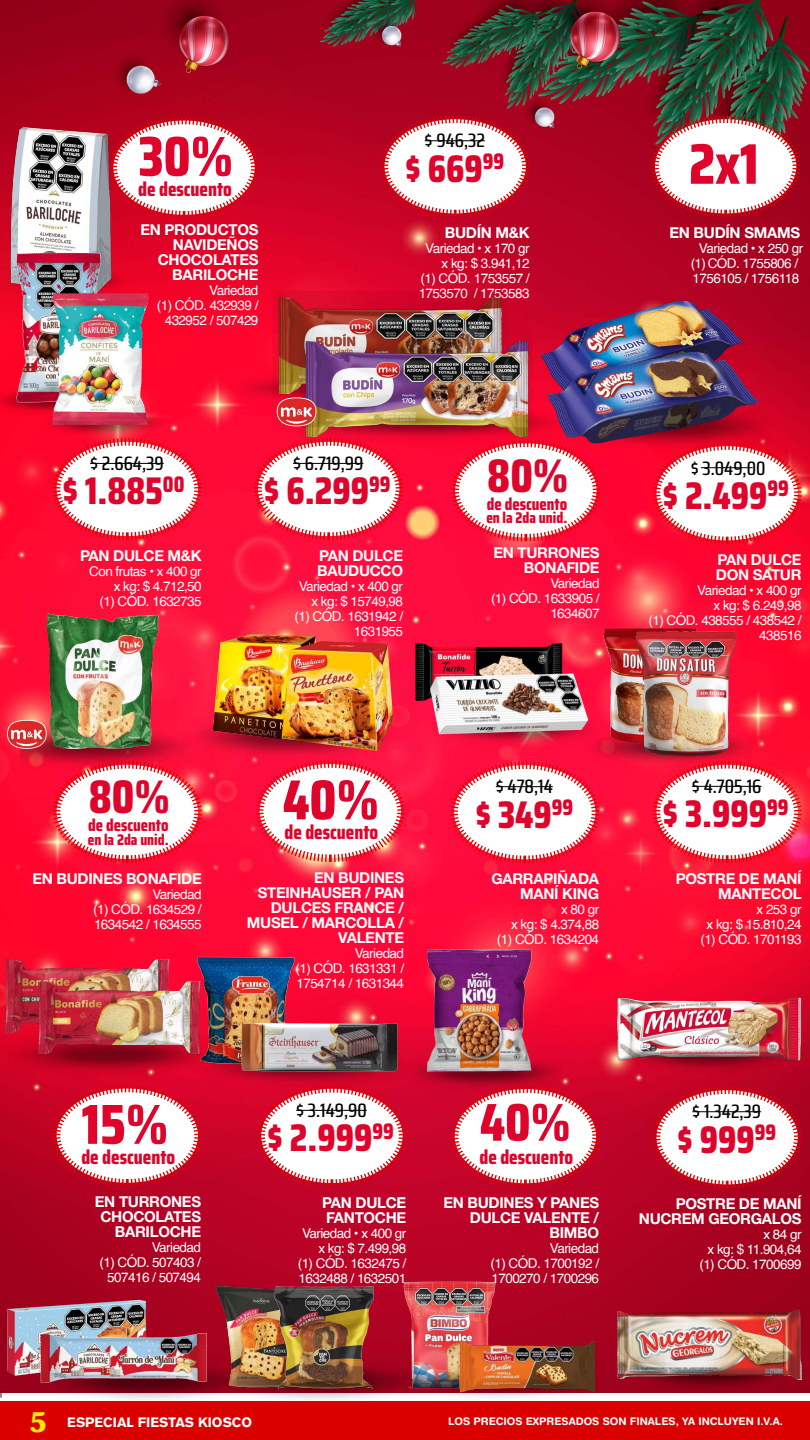
<style>
.page{position:relative;width:810px;height:1440px;background:#fff}
.page>*{position:absolute;margin:0;border:0;box-sizing:border-box;transform-origin:0 0}
.t1{font:800 57.38px "Saira Condensed";color:#de042b}
.t2{font:800 56.47px "Saira Condensed";color:#de042b}
.t3{font:800 53.25px "Saira Condensed";color:#de042b}
.t4{font:800 47.25px "Saira Condensed";color:#de042b}
.t5{font:800 38.62px "Saira Condensed";color:#de042b}
.t6{font:800 19.88px "Saira Condensed";color:#de042b}
.t7{font:500 19.42px "Saira Condensed";color:#000}
.t8{font:800 17.02px "Saira Condensed";color:#de042b}
.t9{font:800 15.38px "Saira Condensed";color:#de042b}
.t10{font:700 15px/15px "Helvetica Neue LT Std";letter-spacing:-.02em;color:#fff;text-align:right}
.t11{font:13.5px/15px "Helvetica";letter-spacing:-.04em;color:#fff;text-align:right}
.t12{font:700 13.5px "Akzidenz Grotesk BQ";color:#fff}
.t13{font:700 10.5px "Helvetica Rounded";color:#fff}
.s1{font-family:"Moranga";font-size:29.25px;color:#ffed00}
</style>
<div class="page">
<div style="left:0;top:1401px;width:810px;height:39px;background:#db0000"></div>
<img style="left:0;top:0;width:809px;height:1393px">
<svg style="left:128px;top:115px;width:132px;height:105px"></svg>
<svg style="left:379px;top:114px;width:152px;height:105px"></svg>
<hr style="left:425px;top:140px;width:60px;height:1px;background:#000">
<svg style="left:51px;top:437px;width:152px;height:104px"></svg>
<hr style="left:90px;top:463px;width:74px;height:1px;background:#000">
<svg style="left:253px;top:437px;width:152px;height:104px"></svg>
<hr style="left:293px;top:463px;width:70px;height:1px;background:#000">
<svg style="left:254px;top:759px;width:152px;height:104px"></svg>
<svg style="left:449px;top:760px;width:152px;height:105px"></svg>
<hr style="left:496px;top:786px;width:57px;height:1px;background:#000">
<svg style="left:51px;top:1083px;width:152px;height:105px"></svg>
<svg style="left:450px;top:1084px;width:151px;height:104px"></svg>
<svg style="left:256px;top:1090px;width:152px;height:98px"></svg>
<hr style="left:296px;top:1110px;width:71px;height:1px;background:#000">
<svg style="left:0;top:692px;width:2px;height:706px"></svg>
<svg style="left:450px;top:442px;width:152px;height:101px"></svg>
<svg style="left:51px;top:762px;width:152px;height:102px"></svg>
<img style="left:0;top:385px;width:39px;height:32px">
<img style="left:39px;top:406px;width:124px;height:32px">
<img style="left:0;top:115px;width:128px;height:188px">
<img style="left:7px;top:245px;width:105px;height:161px">
<img style="left:52px;top:293px;width:95px;height:132px">
<img style="left:219px;top:368px;width:65px;height:40px">
<img style="left:266px;top:402px;width:275px;height:40px">
<img style="left:272px;top:291px;width:236px;height:110px">
<img style="left:301px;top:302px;width:232px;height:144px">
<svg style="left:277px;top:398px;width:39px;height:28px"></svg>
<div style="left:278px;top:398px;width:38px;height:28px;background:#dd2628;border-radius:50%"></div>
<svg style="left:281px;top:407px;width:31px;height:17px"></svg>
<img style="left:560px;top:402px;width:210px;height:49px">
<img style="left:533px;top:296px;width:221px;height:116px">
<img style="left:541px;top:342px;width:219px;height:108px">
<img style="left:21px;top:722px;width:170px;height:50px">
<img style="left:47px;top:614px;width:5px;height:99px">
<svg style="left:7px;top:720px;width:40px;height:29px"></svg>
<div style="left:8px;top:721px;width:38px;height:27px;background:#dd2628;border-radius:50%"></div>
<svg style="left:11px;top:730px;width:32px;height:16px"></svg>
<img style="left:182px;top:712px;width:209px;height:50px">
<img style="left:213px;top:634px;width:107px;height:108px">
<img style="left:282px;top:641px;width:111px;height:110px">
<img style="left:410px;top:636px;width:158px;height:71px">
<img style="left:431px;top:708px;width:165px;height:39px">
<img style="left:3px;top:1035px;width:190px;height:43px">
<img style="left:193px;top:1040px;width:210px;height:50px">
<img style="left:193px;top:952px;width:105px;height:117px">
<img style="left:2px;top:949px;width:169px;height:86px">
<img style="left:32px;top:973px;width:174px;height:84px">
<img style="left:239px;top:1018px;width:159px;height:59px">
<img style="left:402px;top:1053px;width:160px;height:38px">
<img style="left:419px;top:945px;width:118px;height:131px">
<img style="left:38px;top:1386px;width:174px;height:13px">
<img style="left:212px;top:1356px;width:178px;height:43px">
<img style="left:390px;top:1354px;width:209px;height:41px">
<img style="left:3px;top:1297px;width:152px;height:80px">
<img style="left:38px;top:1330px;width:173px;height:56px">
<img style="left:211px;top:1283px;width:55px;height:107px">
<img style="left:266px;top:1281px;width:117px;height:114px">
<img style="left:400px;top:1279px;width:95px;height:114px">
<img style="left:459px;top:1336px;width:137px;height:61px">
<img style="left:430px;top:664px;width:160px;height:81px">
<svg style="left:651px;top:441px;width:152px;height:105px"></svg>
<hr style="left:701px;top:467px;width:52px;height:1px;background:#000">
<svg style="left:651px;top:760px;width:152px;height:104px"></svg>
<hr style="left:692px;top:786px;width:70px;height:1px;background:#000">
<svg style="left:651px;top:1085px;width:152px;height:105px"></svg>
<hr style="left:692px;top:1111px;width:69px;height:1px;background:#000">
<img style="left:580px;top:727px;width:173px;height:41px">
<img style="left:603px;top:629px;width:26px;height:115px">
<img style="left:629px;top:627px;width:112px;height:130px">
<img style="left:606px;top:981px;width:200px;height:98px">
<img style="left:625px;top:1384px;width:164px;height:9px">
<img style="left:616px;top:1295px;width:193px;height:89px">
<svg style="left:650px;top:114px;width:152px;height:105px"></svg>
<h2 class="t2" style="left:139px;top:123px;width:96px">30%</h2>
<h3 class="t6" style="left:138px;top:177px;width:95px">de descuento</h3>
<p class="t10" style="left:140px;top:223px;width:120px">EN PRODUCTOS<br>NAVIDEÑOS<br>CHOCOLATES<br>BARILOCHE</p>
<p class="t11" style="left:157px;top:284px;width:103px">Variedad<br>(1) CÓD. 432939 /<br>432952 / 507429</p>
<h3 class="t7" style="left:425px;top:134px;width:62px">$ 946,32</h3>
<h3 class="t5" style="left:405px;top:146px;width:101px">$ 669<sup>99</sup></h3>
<p class="t10" style="left:445px;top:225px;width:86px">BUDÍN M&amp;K</p>
<p class="t11" style="left:419px;top:242px;width:112px">Variedad • x 170 gr x kg: $ 3.941,12<br>(1) CÓD. 1753557 /<br>1753570 / 1753583</p>
<h1 class="t1" style="left:689px;top:130px;width:71px">2x1</h1>
<p class="t10" style="left:670px;top:225px;width:132px">EN BUDÍN SMAMS</p>
<p class="t11" style="left:691px;top:242px;width:114px;text-align:left;text-indent:8px">Variedad • x 250 gr (1) CÓD. 1755806 /<br>1756105 / 1756118</p>
<h3 class="t7" style="left:90px;top:456px;width:75px">$ 2.664,39</h3>
<h3 class="t7" style="left:293px;top:456px;width:72px">$ 6.719,99</h3>
<h3 class="t5" style="left:63px;top:469px;width:124px">$ 1.885<sup>00</sup></h3>
<h3 class="t5" style="left:264px;top:469px;width:128px">$ 6.299<sup>99</sup></h3>
<p class="t10" style="left:80px;top:548px;width:123px">PAN DULCE M&amp;K</p>
<p class="t11" style="left:89px;top:564px;width:114px">Con frutas • x 400 gr x kg: $ 4.712,50<br>(1) CÓD. 1632735</p>
<p class="t10" style="left:317px;top:548px;width:87px;text-align:left">PAN DULCE<br>BAUDUCCO</p>
<p class="t11" style="left:295px;top:579px;width:110px">Variedad • x 400 gr x kg: $ 15749,98 (1) CÓD. 1631942 /<br>1631955</p>
<h3 class="t4" style="left:487px;top:448px;width:83px">80%</h3>
<p class="t8" style="left:487px;top:494px;width:82px">de descuento</p>
<p class="t9" style="left:486px;top:509px;width:82px">en la 2da unid.</p>
<p class="t10" style="left:493px;top:545px;width:108px">EN TURRONES<br>BONAFIDE</p>
<p class="t11" style="left:491px;top:577px;width:110px">Variedad<br>(1) CÓD. 1633905 /<br>1634607</p>
<h3 class="t7" style="left:691px;top:461px;width:76px">$ 3.049,00</h3>
<h3 class="t5" style="left:662px;top:473px;width:128px">$ 2.499<sup>99</sup></h3>
<p class="t10" style="left:716px;top:552px;width:87px;text-align:left">PAN DULCE<br>DON SATUR</p>
<p class="t11" style="left:648px;top:584px;width:155px">Variedad • x 400 gr<br>x kg: $ 6.249,98<br>(1) CÓD. 438555 / 438542 /<br>438516</p>
<h3 class="t4" style="left:89px;top:769px;width:83px">80%</h3>
<p class="t8" style="left:88px;top:816px;width:82px">de descuento</p>
<p class="t9" style="left:88px;top:830px;width:82px">en la 2da unid.</p>
<p class="t10" style="left:32px;top:871px;width:171px">EN BUDINES BONAFIDE</p>
<p class="t11" style="left:93px;top:888px;width:110px;text-align:justify;text-indent:59px">Variedad (1) CÓD. 1634529 / 1634542 / 1634555</p>
<h2 class="t2" style="left:283px;top:767px;width:98px">40%</h2>
<h3 class="t6" style="left:284px;top:821px;width:95px">de descuento</h3>
<p class="t10" style="left:247px;top:870px;width:159px">EN BUDINES<br>STEINHAUSER / PAN<br>DULCES FRANCE /<br>MUSEL / MARCOLLA /<br>VALENTE</p>
<p class="t11" style="left:296px;top:946px;width:110px;text-align:justify;text-indent:59px">Variedad (1) CÓD. 1631331 / 1754714 / 1631344</p>
<h3 class="t7" style="left:496px;top:780px;width:59px">$ 478,14</h3>
<h3 class="t7" style="left:692px;top:779px;width:71px">$ 4.705,16</h3>
<h3 class="t5" style="left:475px;top:792px;width:99px">$ 349<sup>99</sup></h3>
<h3 class="t5" style="left:662px;top:791px;width:128px">$ 3.999<sup>99</sup></h3>
<p class="t10" style="left:491px;top:871px;width:109px">GARRAPIÑADA<br>MANÍ KING</p>
<p class="t11" style="left:497px;top:903px;width:104px">x 80 gr<br>x kg: $ 4.374,88 (1) CÓD. 1634204</p>
<p class="t10" style="left:676px;top:871px;width:127px">POSTRE DE MANÍ<br>MANTECOL</p>
<p class="t11" style="left:700px;top:902px;width:103px">x 253 gr<br>x kg: $ 15.810,24 (1) CÓD. 1701193</p>
<h2 class="t2" style="left:82px;top:1091px;width:88px">15%</h2>
<h3 class="t6" style="left:81px;top:1145px;width:95px">de descuento</h3>
<p class="t10" style="left:95px;top:1194px;width:108px">EN TURRONES<br>CHOCOLATES<br>BARILOCHE</p>
<p class="t11" style="left:99px;top:1241px;width:103px">Variedad<br>(1) CÓD. 507403 /<br>507416 / 507494</p>
<h3 class="t7" style="left:296px;top:1103px;width:72px">$ 3.149,90</h3>
<h3 class="t5" style="left:267px;top:1116px;width:128px">$ 2.999<sup>99</sup></h3>
<h3 class="t3" style="left:480px;top:1091px;width:92px">40%</h3>
<h3 class="t6" style="left:479px;top:1146px;width:95px">de descuento</h3>
<h3 class="t7" style="left:692px;top:1105px;width:70px">$ 1.342,39</h3>
<h3 class="t5" style="left:677px;top:1117px;width:101px">$ 999<sup>99</sup></h3>
<p class="t10" style="left:322px;top:1195px;width:86px;text-align:left">PAN DULCE<br>FANTOCHE</p>
<p class="t11" style="left:298px;top:1226px;width:110px">Variedad • x 400 gr x kg: $ 7.499,98<br>(1) CÓD. 1632475 /<br>1632488 / 1632501</p>
<p class="t10" style="left:443px;top:1195px;width:157px">EN BUDINES Y PANES<br>DULCE VALENTE /<br>BIMBO</p>
<p class="t11" style="left:491px;top:1241px;width:110px;text-align:justify;text-indent:59px">Variedad (1) CÓD. 1700192 / 1700270 / 1700296</p>
<p class="t10" style="left:639px;top:1196px;width:164px">POSTRE DE MANÍ<br>NUCREM GEORGALOS</p>
<p class="t11" style="left:699px;top:1228px;width:104px">x 84 gr<br>x kg: $ 11.904,64 (1) CÓD. 1700699</p>
<p class="t12" style="left:30px;top:1416px;width:223px"><span class="s1">5</span> ESPECIAL FIESTAS KIOSCO</p>
<p class="t13" style="left:448px;top:1417px;width:336px">LOS PRECIOS EXPRESADOS SON FINALES, YA INCLUYEN I.V.A.</p>
</div>
